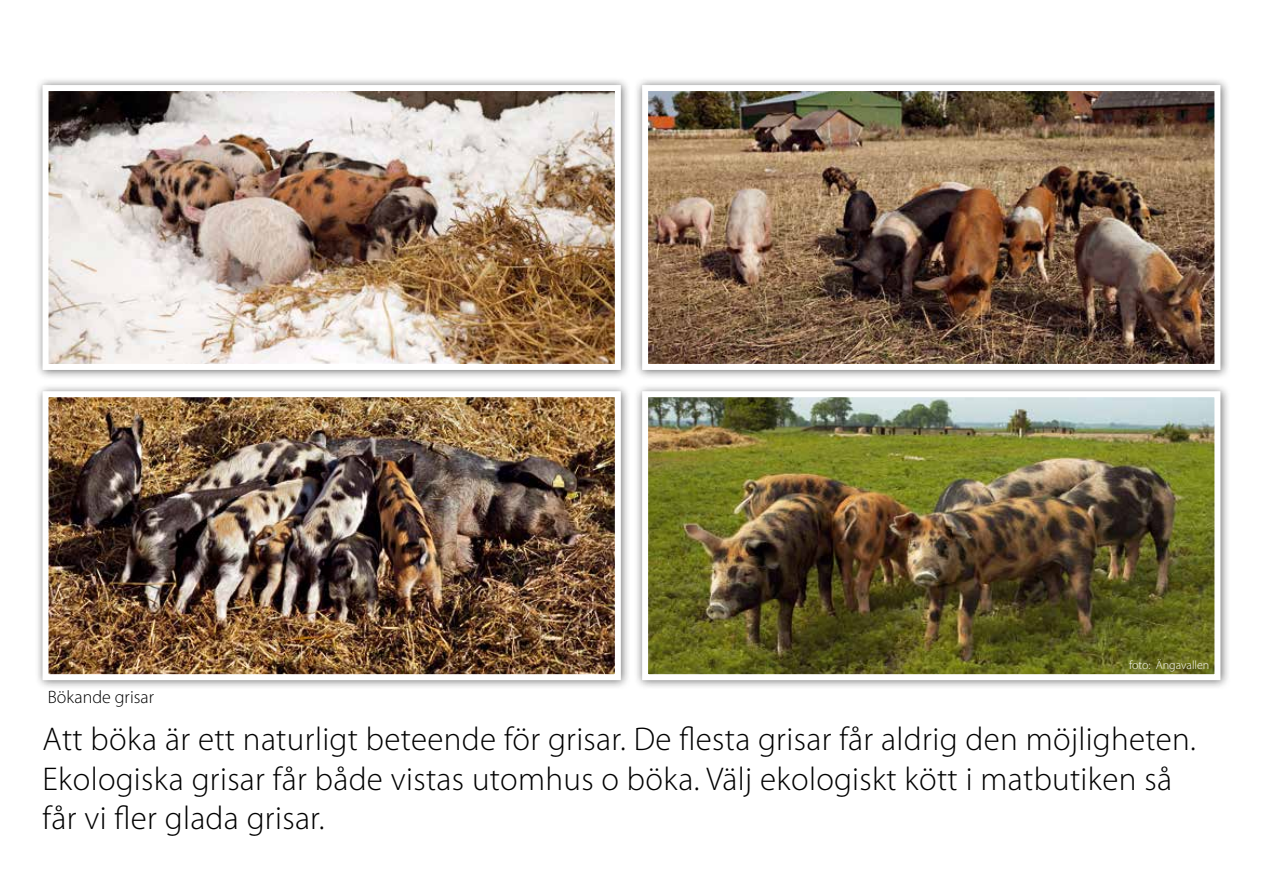
<style>
.page{position:relative;width:1263px;height:893px;background:#fff}
.page>*{position:absolute;margin:0;border:0;box-sizing:border-box;transform-origin:0 0}
.t1{font:300 33px/39px "Myriad Pro";letter-spacing:.01em;color:#000}
.t2{font:300 18px "Myriad Pro";color:#000}
.t3{font:300 12px "Myriad Pro";color:#fff}
</style>
<div class="page">
<div style="left:634px;top:383px;width:596px;height:307px;background:#000;opacity:.55"></div>
<img style="left:649px;top:398px;width:564px;height:275px">
<div style="left:642px;top:391px;width:578px;height:289px;border:6px solid #fff"></div>
<div style="left:35px;top:77px;width:596px;height:303px;background:#000;opacity:.55"></div>
<img style="left:50px;top:92px;width:564px;height:271px">
<div style="left:43px;top:85px;width:578px;height:285px;border:6px solid #fff"></div>
<div style="left:634px;top:77px;width:596px;height:303px;background:#000;opacity:.55"></div>
<img style="left:649px;top:92px;width:564px;height:271px">
<div style="left:642px;top:85px;width:578px;height:285px;border:6px solid #fff"></div>
<div style="left:35px;top:383px;width:596px;height:307px;background:#000;opacity:.55"></div>
<img style="left:50px;top:398px;width:564px;height:275px">
<div style="left:43px;top:391px;width:578px;height:289px;border:6px solid #fff"></div>
<p class="t3" style="left:1129px;top:658px;width:82px">foto: Ängavallen</p>
<p class="t2" style="left:48px;top:686px;width:108px">Bökande grisar</p>
<p class="t1" style="left:43px;top:720px;width:1155px">Att böka är ett naturligt beteende för grisar. De flesta grisar får aldrig den möjligheten.<br>Ekologiska grisar får både vistas utomhus o böka. Välj ekologiskt kött i matbutiken så får vi fler glada grisar.</p>
</div>
